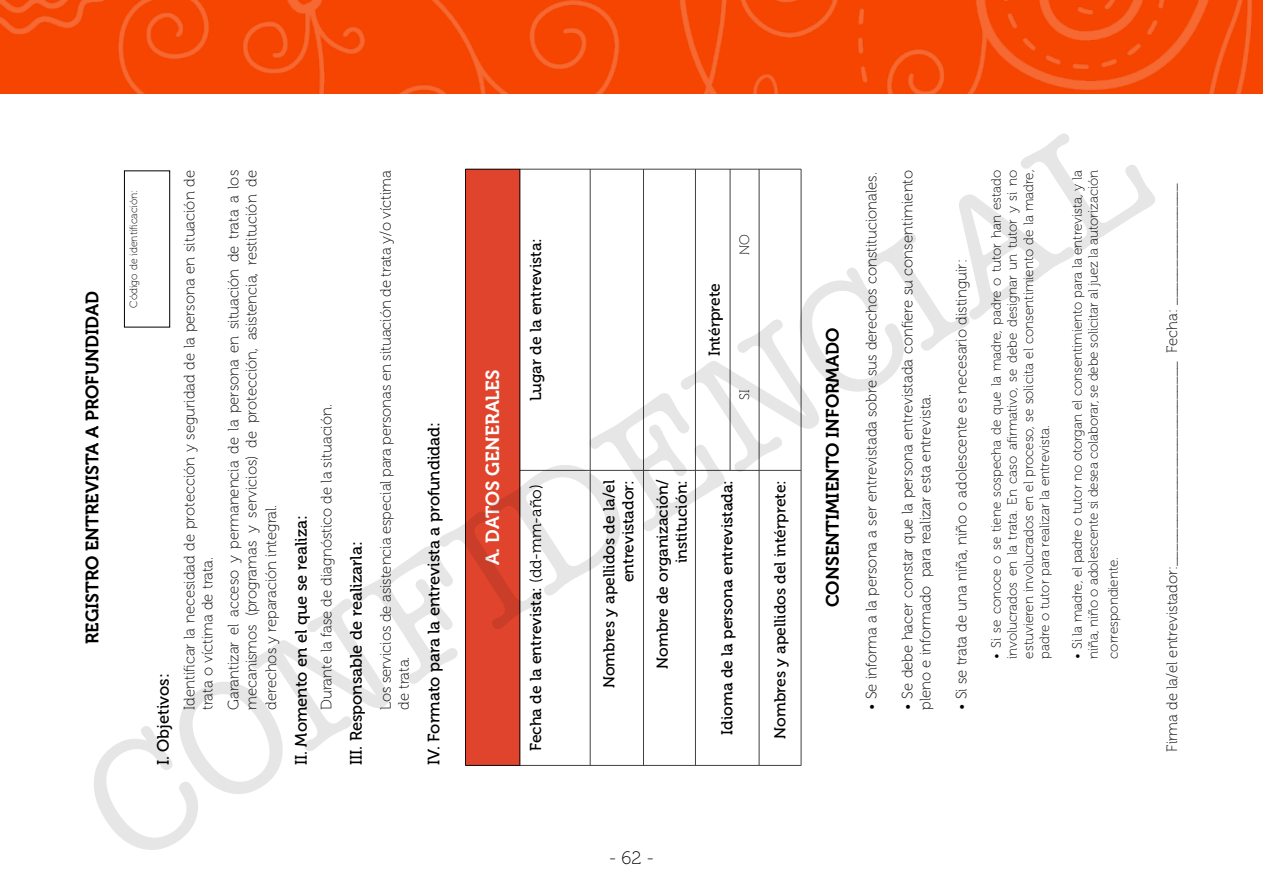
<style>
.page{position:relative;width:1263px;height:893px;background:#fff}
.page>*{position:absolute;margin:0;border:0;box-sizing:border-box;transform-origin:0 0}
.t1{font:162px "American Typewriter";color:#000}
.t2{font:18.9px "Museo 700";color:#fff}
.t3{font:18px "Museo 700";color:#000}
.t4{font:18px "Museo 100";color:#000}
.t5{font:16.5px "Museo 500";color:#000}
.t6{font:15.75px/18.9px "Museo 500";color:#000;text-align:right}
.t7{font:15px/18px "Museo 100";color:#000}
.t8{font:13.65px "Museo 100";color:#000}
.t9{font:13.5px/16.2px "Museo 100";color:#000;text-align:justify}
.t10{font:10.5px "Museo 100";color:#000}
.s1{font-family:"Museo 300"}
</style>
<div class="page">
<svg style="left:521px;top:170px;width:280px;height:595px"></svg>
<div style="left:465px;top:169px;width:55px;height:596px;background:#e1442d"></div>
<hr style="left:520px;top:169px;width:281px;height:1px;background:#414143">
<hr style="left:465px;top:169px;width:55px;height:1px;background:#000">
<hr style="left:520px;top:470px;width:281px;height:1px;background:#414143">
<hr style="left:520px;top:765px;width:281px;height:1px;background:#414143">
<hr style="left:465px;top:765px;width:55px;height:1px;background:#000">
<hr style="left:801px;top:169px;width:1px;height:596px;background:#414143">
<hr style="left:759px;top:169px;width:1px;height:596px;background:#414143">
<hr style="left:730px;top:169px;width:1px;height:301px;background:#414143">
<hr style="left:695px;top:169px;width:1px;height:596px;background:#414143">
<hr style="left:643px;top:169px;width:1px;height:596px;background:#414143">
<hr style="left:590px;top:169px;width:1px;height:596px;background:#414143">
<hr style="left:520px;top:169px;width:1px;height:596px;background:#000">
<hr style="left:465px;top:169px;width:1px;height:596px;background:#000">
<div style="left:124px;top:170px;width:46px;height:157px;border:1px solid #000"></div>
<img style="left:0;top:0;width:1263px;height:94px">
<h1 class="t1" style="left:33px;top:719px;width:1232px;rotate:-33deg">CONFIDENCIAL</h1>
<p class="t9" style="left:988px;top:659px;width:490px;rotate:-90deg">• Si se conoce o se tiene sospecha de que la madre, padre o tutor han estado involucrados en la trata. En caso afirmativo, se debe designar un tutor y si no estuvieren involucrados en el proceso, se solicita el consentimiento de la madre, padre o tutor para realizar la entrevista.</p>
<p class="t9" style="left:1069px;top:659px;width:490px;rotate:-90deg">• Si la madre, el padre o tutor no otorgan el consentimiento para la entrevista, y la niña, niño o adolescente si desea colaborar, se debe solicitar al juez la autorización</p>
<p class="t7" style="left:377px;top:710px;width:541px;rotate:-90deg">Los servicios de asistencia especial para personas en situación de trata y/o víctima de trata.</p>
<p class="t7" style="left:863px;top:710px;width:539px;rotate:-90deg">• Se informa a la persona a ser entrevistada sobre sus derechos constitucionales.</p>
<p class="t7" style="left:899px;top:710px;width:541px;rotate:-90deg">• Se debe hacer constar que la persona entrevistada confiere su consentimiento pleno e informado para realizar esta entrevista.</p>
<p class="t7" style="left:181px;top:710px;width:541px;rotate:-90deg">Identificar la necesidad de protección y seguridad de la persona en situación de trata o víctima de trata.</p>
<p class="t7" style="left:225px;top:710px;width:541px;rotate:-90deg">Garantizar el acceso y permanencia de la persona en situación de trata a los mecanismos (programas y servicios) de protección, asistencia, restitución de</p>
<p class="t7" style="left:1163px;top:751px;width:570px;rotate:-90deg">Firma de la/el entrevistador:___________________________ Fecha: ________________</p>
<p class="t10" style="left:128px;top:308px;width:119px;rotate:-90deg">Código de identificación:</p>
<p class="t8" style="left:737px;top:255px;width:23px;rotate:-90deg">NO</p>
<p class="t6" style="left:526px;top:401px;width:165px;rotate:-90deg">Lugar de la entrevista:</p>
<p class="t7" style="left:953px;top:710px;width:452px;rotate:-90deg">• Si se trata de una niña, niño o adolescente es necesario distinguir:</p>
<p class="t6" style="left:705px;top:356px;width:75px;rotate:-90deg">Intérprete</p>
<p class="t3" style="left:82px;top:644px;width:354px;rotate:-90deg">REGISTRO ENTREVISTA A PROFUNDIDAD</p>
<p class="t3" style="left:822px;top:607px;width:281px;rotate:-90deg">CONSENTIMIENTO INFORMADO</p>
<p class="t2" style="left:482px;top:565px;width:197px;rotate:-90deg">A. DATOS GENERALES</p>
<p class="t8" style="left:737px;top:400px;width:12px;rotate:-90deg">SI</p>
<p class="t7" style="left:318px;top:710px;width:307px;rotate:-90deg">Durante la fase de diagnóstico de la situación.</p>
<p class="t5" style="left:425px;top:765px;width:345px;rotate:-90deg">IV. Formato para la entrevista a profundidad:</p>
<p class="t6" style="left:526px;top:751px;width:269px;rotate:-90deg">Fecha de la entrevista: <span class="s1">(dd-mm-año)</span></p>
<p class="t6" style="left:600px;top:688px;width:210px;rotate:-90deg">Nombres y apellidos de la/el entrevistador:</p>
<p class="t6" style="left:653px;top:669px;width:190px;rotate:-90deg">Nombre de organización/ institución:</p>
<p class="t6" style="left:718px;top:735px;width:256px;rotate:-90deg">Idioma de la persona entrevistada:</p>
<p class="t6" style="left:771px;top:739px;width:260px;rotate:-90deg">Nombres y apellidos del intérprete:</p>
<p class="t7" style="left:262px;top:710px;width:207px;rotate:-90deg">derechos y reparación integral.</p>
<p class="t5" style="left:292px;top:765px;width:252px;rotate:-90deg">II. Momento en el que se realiza:</p>
<p class="t5" style="left:347px;top:765px;width:225px;rotate:-90deg">III. Responsable de realizarla:</p>
<p class="t9" style="left:1105px;top:659px;width:103px;rotate:-90deg">correspondiente.</p>
<p class="t5" style="left:154px;top:765px;width:93px;rotate:-90deg">I. Objetivos:</p>
<p class="t4" style="left:609px;top:848px;width:47px">- 62 -</p>
</div>
